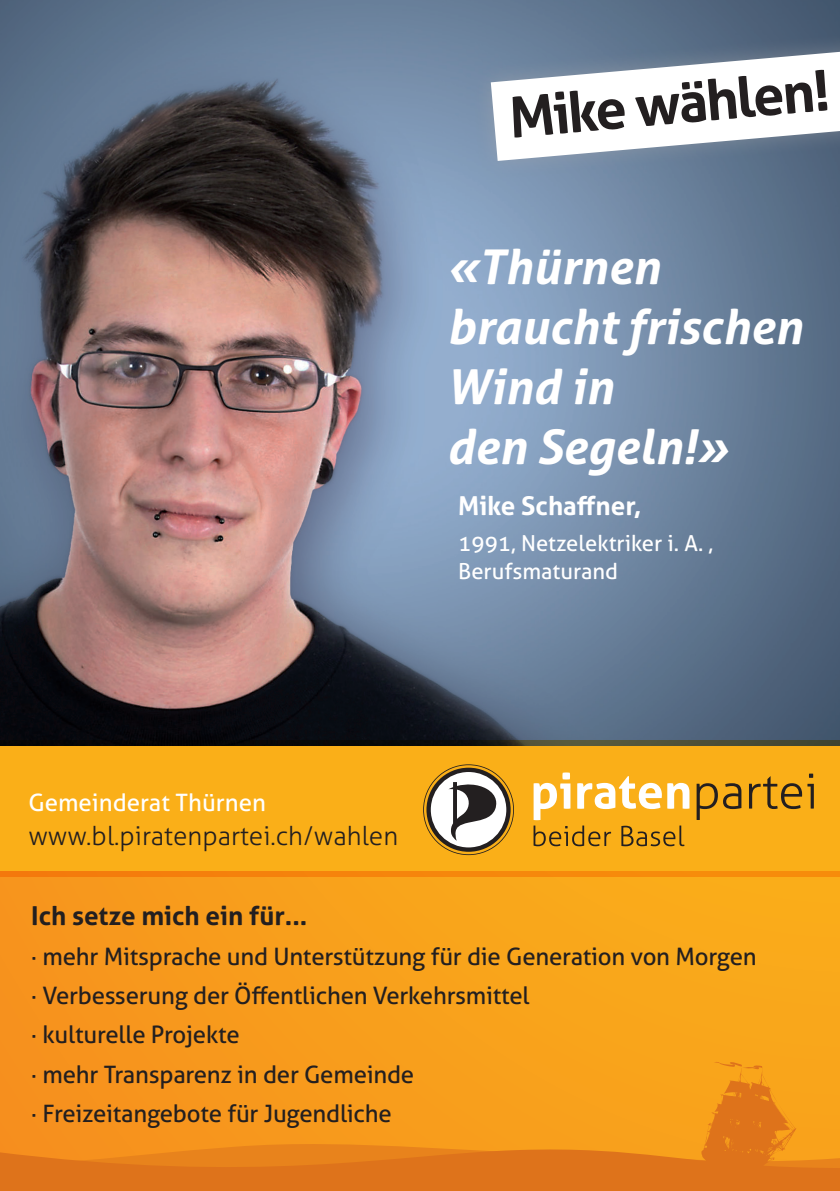
<style>
.page{position:relative;width:840px;height:1191px;background:#fff}
.page>*{position:absolute;margin:0;border:0;box-sizing:border-box;transform-origin:0 0}
.t1{font:700 56px "Aller";color:#231f20}
.t2{font:italic 700 48px/60px "Aller";color:#fff}
.t3{font:300 26px "Aller";color:#231f20}
.t4{font:700 26px "Aller";color:#231f20}
.t5{font:700 26px "Aller";color:#fff}
.t6{font:24px "Aller";letter-spacing:-.01em;color:#231f20}
.t7{font:24px "Aller";color:#fff}
.t8{font:22px "Aller";color:#fff}
</style>
<div class="page">
<div style="left:0;top:0;width:839px;height:1191px;background:linear-gradient(to right,#f7941d,#faad1a)"></div>
<svg style="left:0;top:1061px;width:839px;height:130px;background:#ef8e1b"></svg>
<img style="left:0;top:0;width:839px;height:740px">
<svg style="left:0;top:740px;width:839px;height:136px;background:#8c5713"></svg>
<div style="left:0;top:746px;width:839px;height:124px;background:#faaf18"></div>
<svg style="left:423px;top:764px;width:90px;height:91px"></svg>
<svg style="left:696px;top:783px;width:45px;height:37px"></svg>
<svg style="left:749px;top:776px;width:52px;height:33px"></svg>
<svg style="left:807px;top:773px;width:6px;height:35px"></svg>
<svg style="left:533px;top:772px;width:156px;height:74px"></svg>
<svg style="left:466px;top:16px;width:373px;height:167px;background:#637993"></svg>
<svg style="left:490px;top:52px;width:349px;height:109px"></svg>
<p class="t1" style="left:506px;top:83px;width:323px;rotate:-5deg">Mike wählen!</p>
<p class="t2" style="left:446px;top:236px;width:357px">«Thürnen braucht frischen<br>Wind in</p>
<p class="t2" style="left:446px;top:416px;width:282px">den Segeln!»</p>
<p class="t5" style="left:458px;top:490px;width:184px">Mike Schaffner,</p>
<p class="t8" style="left:458px;top:530px;width:256px">1991, Netzelektriker i. A. ,</p>
<p class="t8" style="left:458px;top:558px;width:161px">Berufsmaturand</p>
<p class="t7" style="left:28px;top:788px;width:239px">Gemeinderat Thürnen</p>
<p class="t3" style="left:28px;top:820px;width:371px">www.bl.piratenpartei.ch/wahlen</p>
<p class="t4" style="left:31px;top:900px;width:277px">Ich setze mich ein für ...</p>
<p class="t6" style="left:31px;top:941px;width:726px">· mehr Mitsprache und Unterstützung für die Generation von Morgen</p>
<p class="t6" style="left:31px;top:980px;width:499px">· Verbesserung der Öffentlichen Verkehrsmittel</p>
<p class="t6" style="left:31px;top:1020px;width:210px">· kulturelle Projekte</p>
<p class="t6" style="left:31px;top:1059px;width:384px">· mehr Transparenz in der Gemeinde</p>
<p class="t6" style="left:31px;top:1098px;width:362px">· Freizeitangebote für Jugendliche</p>
</div>
